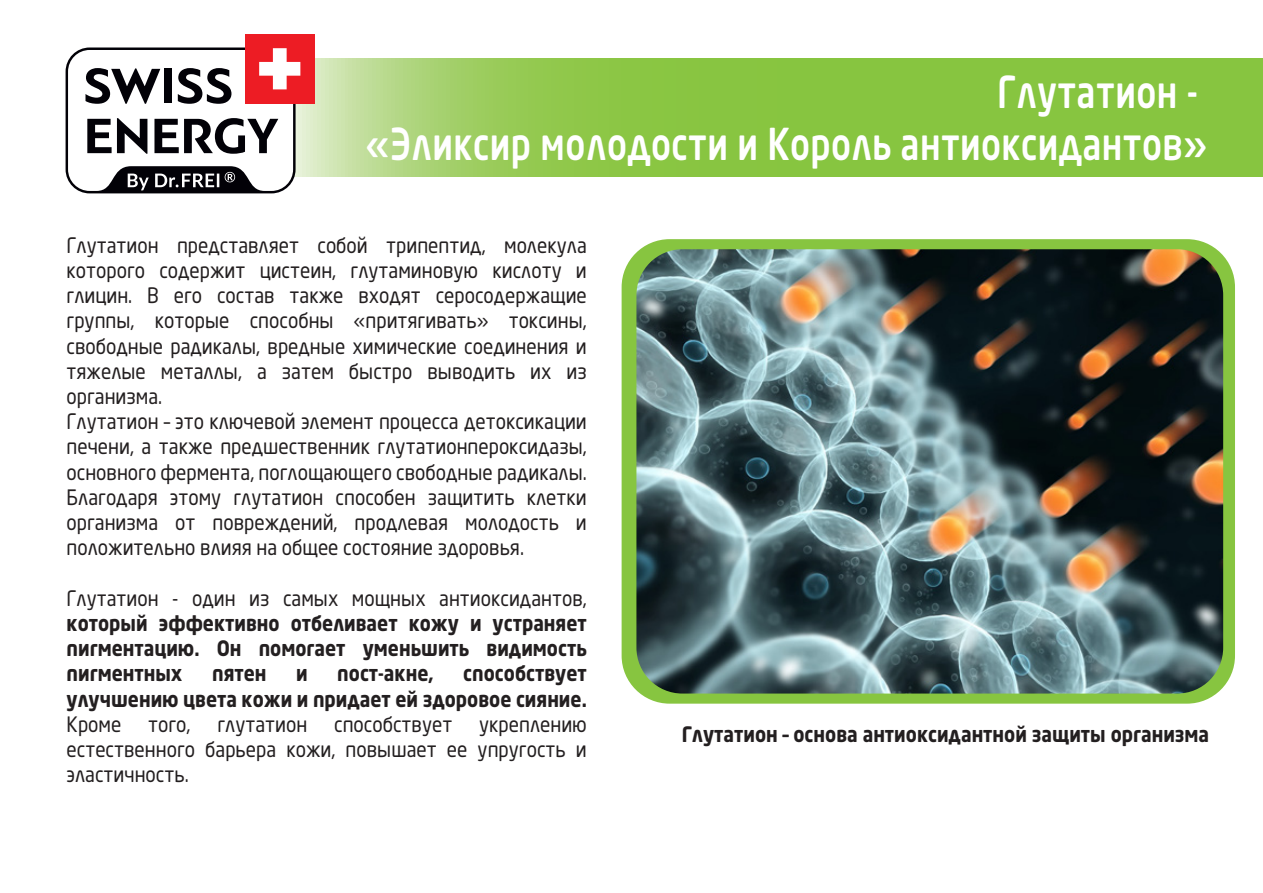
<style>
.page{position:relative;width:1263px;height:893px;background:#fff}
.page>*{position:absolute;margin:0;border:0;box-sizing:border-box;transform-origin:0 0}
.t1{font:500 43.5px/52.2px "Neo Sans Pro Cyr";letter-spacing:.01em;color:#fff;text-align:right;scale:.8 1}
.t2{font:21px/25.2px "Neo Sans Pro Cyr";color:#231f20;scale:.9 1}
.t3{font:700 21px/25.2px "Neo Sans Pro Cyr";color:#231f20;text-align:justify;scale:.9 1}
</style>
<div class="page">
<svg style="left:300px;top:58px;width:963px;height:118px;background:#92c950"></svg>
<div style="left:245px;top:34px;width:69px;height:69px;background:#ed1c24"></div>
<svg style="left:66px;top:48px;width:234px;height:145px"></svg>
<svg style="left:622px;top:239px;width:613px;height:465px;background:#90c851"></svg>
<img style="left:636px;top:249px;width:587px;height:444px">
<h1 class="t1" style="left:365px;top:65px;width:1054px">Глутатион -<br>«Эликсир молодости и Король антиоксидантов»</h1>
<p class="t2" style="left:67px;top:232px;width:580px">Глутатион представляет собой трипептид, молекула которого содержит цистеин, глутаминовую кислоту и глицин. В его состав также входят серосодержащие группы, которые способны «притягивать» токсины, свободные радикалы, вредные химические соединения и тяжелые металлы, а затем быстро выводить их из организма.<br>Глутатион – это ключевой элемент процесса детоксикации печени, а также предшественник глутатионпероксидазы, основного фермента, поглощающего свободные радикалы.<br>Благодаря этому глутатион способен защитить клетки организма от повреждений, продлевая молодость и положительно влияя на общее состояние здоровья.</p>
<p class="t2" style="left:67px;top:585px;width:580px">Глутатион - один из самых мощных антиоксидантов,</p>
<p class="t3" style="left:67px;top:610px;width:580px">который эффективно отбеливает кожу и устраняет пигментацию. Он помогает уменьшить видимость пигментных</p>
<p class="t3" style="left:67px;top:660px;width:580px;text-align:right">способствует<br>улучшению цвета кожи и придает ей здоровое сияние.</p>
<p class="t2" style="left:67px;top:711px;width:62px">Кроме</p>
<p class="t2" style="left:148px;top:711px;width:49px">того,</p>
<p class="t2" style="left:217px;top:711px;width:101px">глутатион</p>
<p class="t2" style="left:334px;top:711px;width:133px">способствует</p>
<p class="t3" style="left:212px;top:660px;width:62px">пятен</p>
<p class="t3" style="left:296px;top:660px;width:14px">и</p>
<p class="t3" style="left:337px;top:660px;width:109px">пост-акне,</p>
<p class="t2" style="left:67px;top:711px;width:580px;text-align:justify;text-indent:413px">укреплению естественного барьера кожи, повышает ее упругость и эластичность.</p>
<p class="t3" style="left:682px;top:721px;width:588px">Глутатион – основа антиоксидантной защиты организма</p>
</div>
